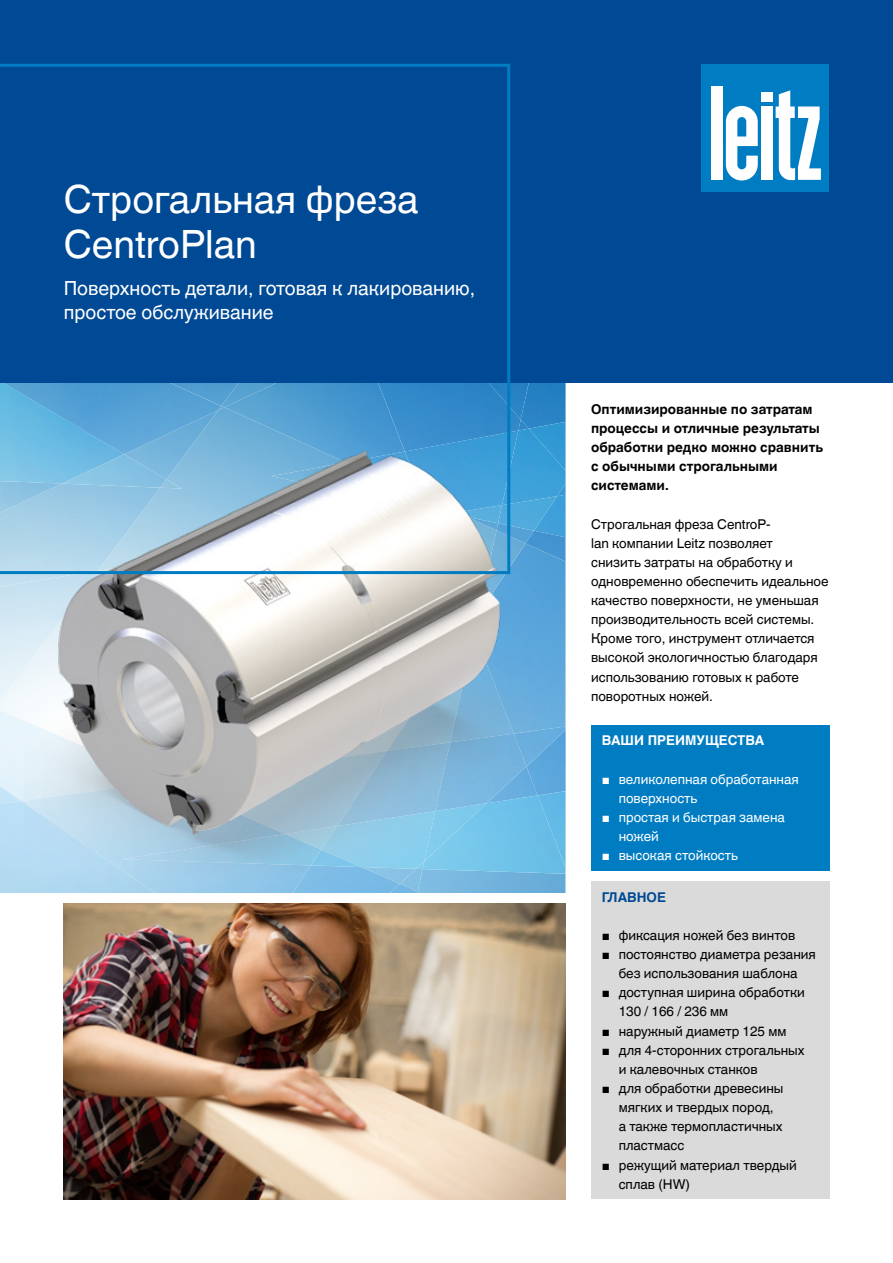
<style>
.page{position:relative;width:893px;height:1263px;background:#fff}
.page>*{position:absolute;margin:0;border:0;box-sizing:border-box;transform-origin:0 0}
.t1{font:39px/45px "Helvetica World";color:#fff}
.t2{font:19.5px/24px "Helvetica World";color:#fff}
.t3{font:13.5px/19.2px "Helvetica World";color:#000}
.t4{font:700 13.5px/19.2px "Helvetica World";color:#020203}
.t5{font:13.5px/19.2px "Helvetica World";color:#fff}
.t6{font:700 13.5px "Helvetica World";color:#fff}
.t7{font:700 13.5px "Helvetica World";color:#004994}
.s1{font-family:"Arial"}
</style>
<div class="page">
<img style="left:64px;top:904px;width:502px;height:295px">
<img style="left:546px;top:561px;width:19px;height:165px">
<img style="left:546px;top:537px;width:19px;height:24px">
<img style="left:546px;top:726px;width:20px;height:4px">
<img style="left:546px;top:383px;width:20px;height:46px">
<img style="left:546px;top:874px;width:19px;height:19px">
<img style="left:546px;top:730px;width:20px;height:61px">
<img style="left:0;top:786px;width:22px;height:15px">
<img style="left:546px;top:505px;width:20px;height:32px">
<img style="left:546px;top:429px;width:20px;height:76px">
<svg style="left:557px;top:483px;width:9px;height:13px"></svg>
<img style="left:546px;top:422px;width:19px;height:49px">
<img style="left:546px;top:791px;width:20px;height:77px">
<div style="left:0;top:0;width:893px;height:383px;background:#004994"></div>
<div style="left:702px;top:64px;width:127px;height:127px;background:#007cc2"></div>
<div style="left:761px;top:92px;width:11px;height:9px;background:#fff"></div>
<div style="left:761px;top:107px;width:11px;height:73px;background:#fff"></div>
<div style="left:711px;top:86px;width:12px;height:94px;background:#fff"></div>
<svg style="left:726px;top:106px;width:32px;height:74px"></svg>
<svg style="left:776px;top:90px;width:45px;height:90px"></svg>
<img style="left:24px;top:383px;width:522px;height:510px">
<svg style="left:0;top:64px;width:510px;height:510px"></svg>
<div style="left:591px;top:725px;width:238px;height:146px;background:#007cc2"></div>
<div style="left:591px;top:881px;width:238px;height:318px;background:#dadada"></div>
<h1 class="t1" style="left:64px;top:177px;width:356px">Строгальная фреза<br>CentroPlan</h1>
<h2 class="t2" style="left:64px;top:276px;width:413px">Поверхность детали, готовая к лакированию, простое обслуживание</h2>
<p class="t4" style="left:591px;top:399px;width:233px">Оптимизированные по затратам процессы и отличные результаты обработки редко можно сравнить с обычными строгальными системами.</p>
<p class="t3" style="left:591px;top:514px;width:239px">Строгальная фреза CentroP-<br>lan компании Leitz позволяет<br>снизить затраты на обработку и одновременно обеспечить идеальное качество поверхности, не уменьшая производительность всей системы.<br>Кроме того, инструмент отличается высокой экологичностью благодаря использованию готовых к работе поворотных ножей.</p>
<p class="t6" style="left:602px;top:733px;width:164px">ВАШИ ПРЕИМУЩЕСТВА</p>
<p class="t5" style="left:619px;top:769px;width:182px;text-indent:-17px"><span class="s1">■</span> великолепная обработанная поверхность</p>
<p class="t5" style="left:619px;top:807px;width:168px;text-indent:-17px"><span class="s1">■</span> простая и быстрая замена ножей</p>
<p class="t5" style="left:602px;top:846px;width:138px"><span class="s1">■</span> высокая стойкость</p>
<p class="t7" style="left:602px;top:889px;width:66px">ГЛАВНОЕ</p>
<p class="t3" style="left:602px;top:926px;width:195px"><span class="s1">■</span> фиксация ножей без винтов</p>
<p class="t3" style="left:602px;top:945px;width:216px;text-align:center"><span class="s1">■</span> постоянство диаметра резания без использования шаблона</p>
<p class="t3" style="left:619px;top:983px;width:188px;text-indent:-17px"><span class="s1">■</span> доступная ширина обработки<br>130 / 166 / 236 мм</p>
<p class="t3" style="left:602px;top:1021px;width:186px"><span class="s1">■</span> наружный диаметр 125 мм</p>
<p class="t3" style="left:619px;top:1040px;width:187px;text-indent:-17px"><span class="s1">■</span> для 4-сторонних строгальных и калевочных станков</p>
<p class="t3" style="left:619px;top:1079px;width:166px;text-indent:-17px"><span class="s1">■</span> для обработки древесины мягких и твердых пород, а также термопластичных пластмасс</p>
<p class="t3" style="left:619px;top:1155px;width:180px;text-indent:-17px"><span class="s1">■</span> режущий материал твердый сплав (HW)</p>
</div>
